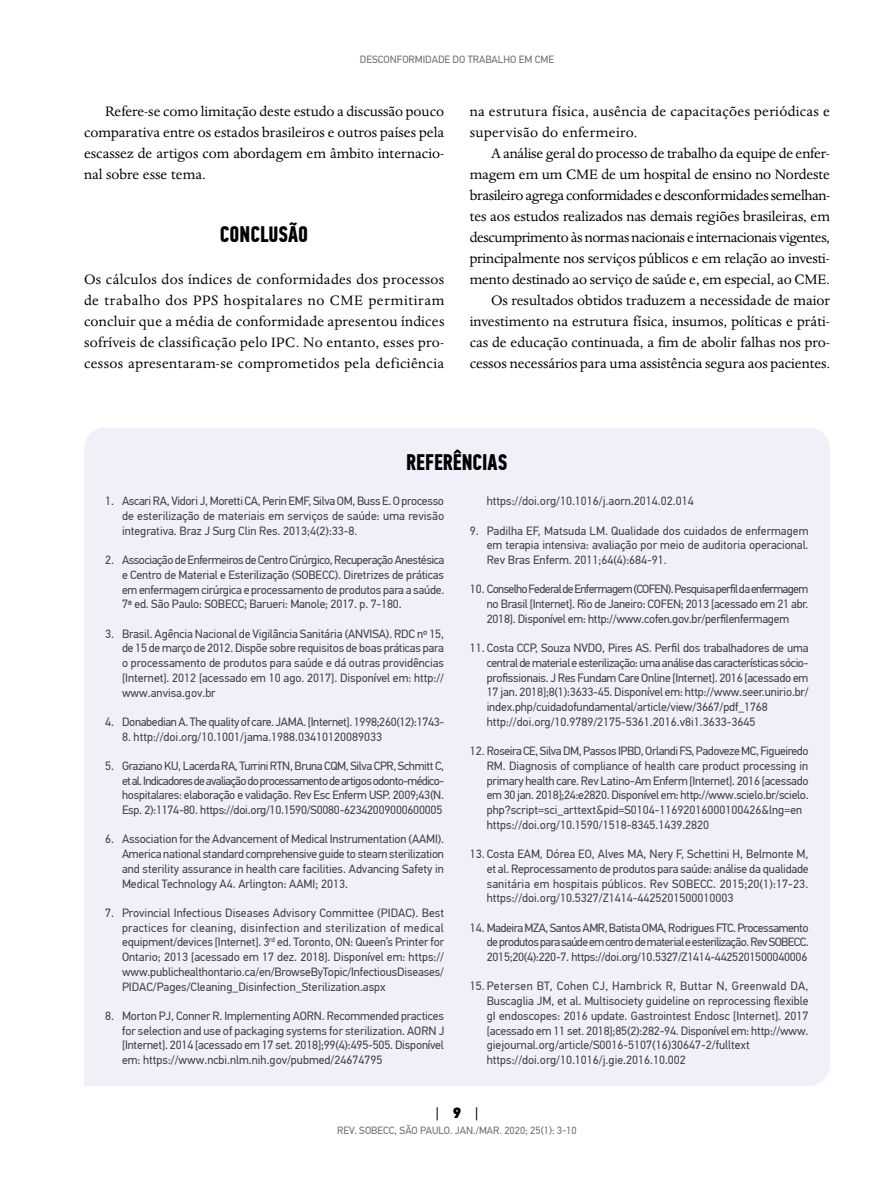
<style>
.page{position:relative;width:893px;height:1191px;background:#fff}
.page>*{position:absolute;margin:0;border:0;box-sizing:border-box;transform-origin:0 0}
.t1{font:700 22.5px "PF Din Text Comp Pro";color:#000}
.t2{font:15.75px/21px "Dante MT Std";letter-spacing:-.005em;color:#000;text-align:justify}
.t3{font:15.75px/21px "Dante MT Std";letter-spacing:.02em;color:#000}
.t4{font:15px "PF Din Text Pro";color:#000}
.t5{font:12px/14.7px "PF Din Text Pro";color:#414042;text-align:justify}
.t6{font:12px/14.7px "PF Din Text Pro";letter-spacing:-.02em;color:#414042}
.t7{font:12px "PF Din Text Pro";letter-spacing:-.025em;color:#414042}
.t8{font:10.5px "PF Din Text Pro";color:#6d6e71}
.s1{font-style:italic}
.s2{font-weight:900}
</style>
<div class="page">
<div style="left:84px;top:428px;width:746px;height:658px;background:#eff0f8"></div>
<p class="t8" style="left:360px;top:53px;width:196px">DESCONFORMIDADE DO TRABALHO EM CME</p>
<h2 class="t2" style="left:84px;top:100px;width:362px;text-indent:21px">Refere-se como limitação deste estudo a discussão pouco comparativa entre os estados brasileiros e outros países pela escassez de artigos com abordagem em âmbito internacio&shy;nal sobre esse tema.</h2>
<h1 class="t1" style="left:220px;top:220px;width:90px">CONCLUSÃO</h1>
<p class="t2" style="left:84px;top:268px;width:362px">Os cálculos dos índices de conformidades dos processos de trabalho dos PPS hospitalares no CME permitiram concluir que a média de conformidade apresentou índices sofríveis de classificação pelo IPC. No entanto, esses pro&shy;cessos apresentaram-se comprometidos pela deficiência</p>
<h2 class="t3" style="left:470px;top:100px;width:362px">na estrutura física, ausência de capacitações periódicas e supervisão do enfermeiro.</h2>
<p class="t2" style="left:470px;top:142px;width:362px;text-align:right">A análise geral do processo de trabalho da equipe de enfer&shy;magem em um CME de um hospital de ensino no Nordeste brasileiro agrega conformidades e desconformidades semelhan&shy;tes aos estudos realizados nas demais regiões brasileiras, em descumprimento às normas nacionais e internacionais vigentes, principalmente nos serviços públicos e em relação ao investi&shy;mento destinado ao serviço de saúde e, em especial, ao CME.<br>Os resultados obtidos traduzem a necessidade de maior investimento na estrutura física, insumos, políticas e práti&shy;cas de educação continuada, a fim de abolir falhas nos pro&shy;cessos necessários para uma assistência segura aos pacientes.</p>
<h1 class="t1" style="left:406px;top:448px;width:103px">REFERÊNCIAS</h1>
<p class="t5" style="left:122px;top:494px;width:324px;text-indent:-17px">1. Ascari RA, Vidori J, Moretti CA, Perin EMF, Silva OM, Buss E. Oprocesso de esterilização de materiais em serviços de saúde: uma revisão integrativa. Braz J Surg Clin Res. 2013;4(2):33-8.</p>
<p class="t5" style="left:122px;top:553px;width:324px;text-indent:-17px">2. Associação de Enfermeiros de Centro Cirúrgico, Recuperação Anestésica e Centro de Material e Esterilização (SOBECC). Diretrizes de práticas em enfermagem cirúrgica e processamento de produtos para a saúde.<br>7ª ed. São Paulo: SOBECC; Barueri: Manole; 2017. p. 7-180.</p>
<p class="t5" style="left:122px;top:626px;width:324px;text-indent:-17px">3. Brasil. Agência Nacional de Vigilância Sanitária (ANVISA). RDC nº 15, de 15 de março de 2012. Dispõe sobre requisitos de boas práticas para o processamento de produtos para saúde e dá outras providências [Internet]. 2012 [acessado em 10 ago. 2017]. Disponível em: http:// www.anvisa.gov.br</p>
<p class="t7" style="left:105px;top:714px;width:341px">4. Donabedian A. The quality of care. JAMA. [Internet]. 1998;260(12):1743-</p>
<p class="t5" style="left:122px;top:729px;width:262px">8. http://doi.org/10.1001/jama.1988.03410120089033</p>
<p class="t5" style="left:122px;top:758px;width:324px;text-indent:-17px">5. Graziano KU, Lacerda RA, Turrini RTN, Bruna CQM, Silva CPR, Schmitt C, etal. Indicadores de avaliação do processamento de artigos odonto-médico&shy;hospitalares: elaboração e validação. Rev Esc Enferm USP. 2009;43(N.<br>Esp. 2):1174-80. https://doi.org/10.1590/S0080-62342009000600005</p>
<p class="t5" style="left:122px;top:832px;width:324px;text-indent:-17px">6. Association for the Advancement of Medical Instrumentation (AAMI).<br>America national standard comprehensive guide to steam sterilization and sterility assurance in health care facilities. Advancing Safety in Medical Technology A4. Arlington: AAMI; 2013.</p>
<p class="t5" style="left:122px;top:905px;width:324px;text-indent:-17px">7. Provincial Infectious Diseases Advisory Committee (PIDAC). Best practices for cleaning, disinfection and sterilization of medical equipment/devices [Internet]. 3<sup>rd</sup> ed. Toronto, ON: Queen’s Printer for Ontario; 2013 [acessado em 17 dez. 2018]. Disponível em: https:// www.publichealthontario.ca/en/BrowseByTopic/InfectiousDiseases/ PIDAC/Pages/Cleaning_Disinfection_Sterilization.aspx</p>
<p class="t5" style="left:122px;top:1008px;width:324px;text-indent:-17px">8. Morton PJ, Conner R. Implementing AORN. Recommended practices for selection and use of packaging systems for sterilization. AORN J [Internet]. 2014 [acessado em 17 set. 2018];99(4):495-505. Disponível em: https://www.ncbi.nlm.nih.gov/pubmed/24674795</p>
<p class="t5" style="left:487px;top:494px;width:208px">https://doi.org/10.1016/j.aorn.2014.02.014</p>
<p class="t5" style="left:487px;top:523px;width:323px;text-indent:-17px">9. Padilha EF, Matsuda LM. Qualidade dos cuidados de enfermagem em terapia intensiva: avaliação por meio de auditoria operacional.<br>Rev Bras Enferm. 2011;64(4):684-91.</p>
<p class="t5" style="left:487px;top:582px;width:323px;text-indent:-17px">10. Conselho Federal de Enfermagem (COFEN). Pesquisa perfil da enfermagem no Brasil [Internet]. Rio de Janeiro: COFEN; 2013 [acessado em 21 abr.<br>2018]. Disponível em: http://www.cofen.gov.br/perfilenfermagem</p>
<p class="t5" style="left:487px;top:640px;width:323px;text-align:left;text-indent:-17px">11. Costa CCP, Souza NVDO, Pires AS. Perfil dos trabalhadores de uma central de material e esterilização: uma análise das características sócio&shy;profissionais. J Res Fundam Care Online [Internet]. 2016 [acessado em 17 jan. 2018];8(1):3633-45. Disponível em: http://www.seer.unirio.br/ index.php/cuidadofundamental/article/view/3667/pdf_1768 http://doi.org/10.9789/2175-5361.2016.v8i1.3633-3645</p>
<p class="t6" style="left:487px;top:743px;width:324px;text-indent:-17px">12. Roseira CE, Silva DM, Passos IPBD, Orlandi FS, Padoveze MC, Figueiredo RM. Diagnosis of compliance of health care product processing in primary health care. Rev Latino-Am Enferm [Internet]. 2016 [acessado em 30 jan. 2018];24:e2820. Disponível em: http://www.scielo.br/scielo. php?script=sci_arttext&amp;pid=S0104-11692016000100426&amp;lng=en https://doi.org/10.1590/1518-8345.1439.2820</p>
<p class="t5" style="left:487px;top:846px;width:323px;text-indent:-17px">13. Costa EAM<span class="s1">,</span> Dórea EO, Alves MA, Nery F, Schettini H, Belmonte M, et al. Reprocessamento de produtos para saúde: análise da qualidade sanitária em hospitais públicos. Rev SOBECC. 2015;20(1):17-23. https://doi.org/10.5327/Z1414-4425201500010003</p>
<p class="t5" style="left:487px;top:920px;width:323px;text-indent:-17px">14. Madeira MZA, Santos AMR, Batista OMA, Rodrigues FTC. Processamento de produtos para saúde em centro de material e esterilização. Rev SOBECC.<br>2015;20(4):220-7. https://doi.org/10.5327/Z1414-4425201500040006</p>
<p class="t5" style="left:487px;top:979px;width:323px;text-align:left;text-indent:-17px">15. Petersen BT, Cohen CJ, Hambrick R, Buttar N, Greenwald DA, Buscaglia JM, et al. Multisociety guideline on reprocessing flexible gI endoscopes: 2016 update. Gastrointest Endosc [Internet]. 2017 [acessado em 11 set. 2018];85(2):282-94. Disponível em: http://www. giejournal.org/article/S0016-5107(16)30647-2/fulltext https://doi.org/10.1016/j.gie.2016.10.002</p>
<p class="t4" style="left:436px;top:1103px;width:44px">| <span class="s2">9</span> |</p>
<p class="t8" style="left:337px;top:1124px;width:241px">REV. SOBECC, SÃO PAULO. JAN./MAR. 2020; 25(1): 3-10</p>
</div>
